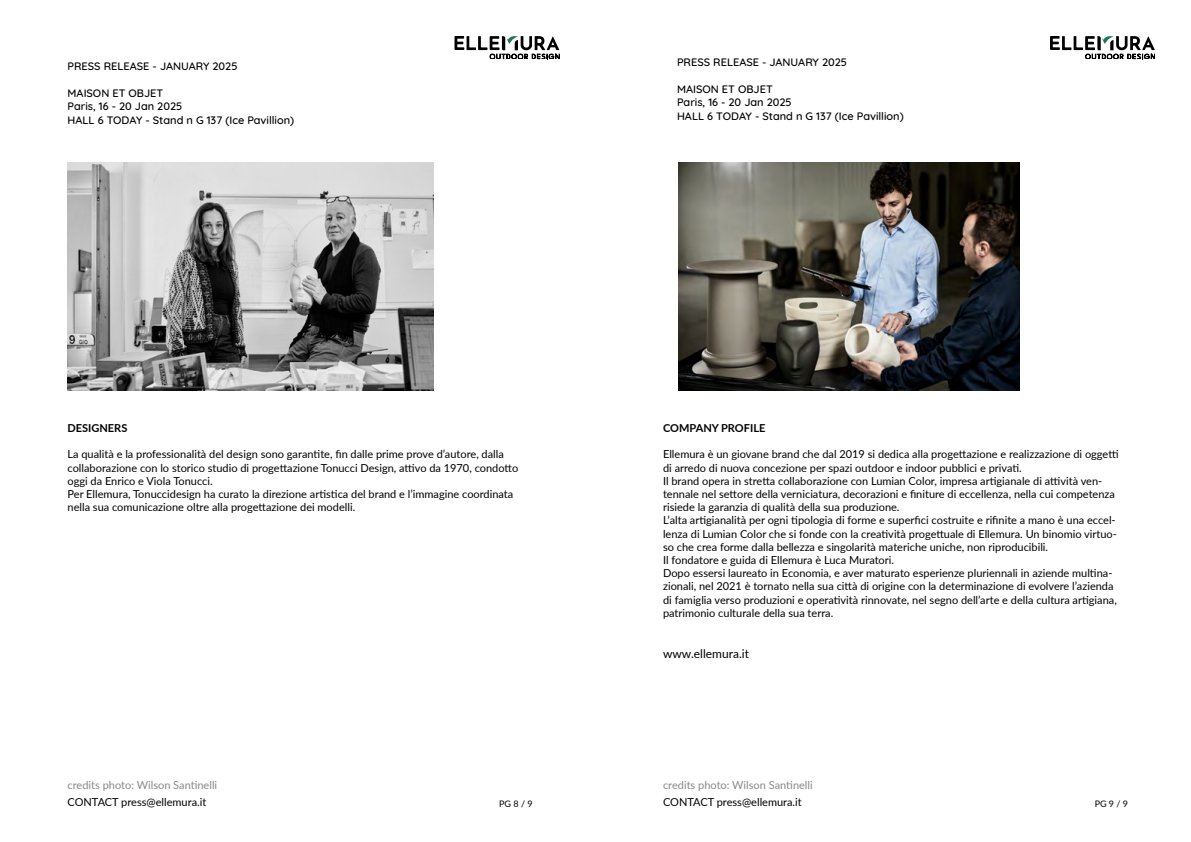
<style>
.page{position:relative;width:1191px;height:842px;background:#fff}
.page>*{position:absolute;margin:0;border:0;box-sizing:border-box;transform-origin:0 0}
.t1{font:12px "Lato";color:#000}
.t2{font:11px/13.2px "Lato";color:#000}
.t3{font:500 11px/13.2px "Quicksand";color:#000}
.t4{font:11px "Lato";color:#87888a}
.t5{font:700 11px "Lato";color:#000}
.t6{font:9px "Lato";color:#000}
</style>
<div class="page">
<img style="left:678px;top:162px;width:341px;height:228px">
<svg style="left:1050px;top:36px;width:105px;height:23px"></svg>
<img style="left:68px;top:162px;width:365px;height:228px">
<svg style="left:454px;top:36px;width:105px;height:23px"></svg>
<p class="t3" style="left:68px;top:59px;width:171px">PRESS RELEASE - JANUARY 2025</p>
<p class="t3" style="left:68px;top:85px;width:116px">MAISON ET OBJET<br>Paris, 16 - 20 Jan 2025</p>
<p class="t3" style="left:68px;top:113px;width:228px">HALL 6 TODAY - Stand n G 137 (Ice Pavillion)</p>
<p class="t3" style="left:677px;top:55px;width:171px">PRESS RELEASE - JANUARY 2025</p>
<p class="t3" style="left:677px;top:81px;width:116px">MAISON ET OBJET<br>Paris, 16 - 20 Jan 2025</p>
<p class="t3" style="left:677px;top:109px;width:228px">HALL 6 TODAY - Stand n G 137 (Ice Pavillion)</p>
<p class="t5" style="left:68px;top:420px;width:61px">DESIGNERS</p>
<p class="t2" style="left:68px;top:447px;width:452px">La qualità e la professionalità del design sono garantite, fin dalle prime prove d’autore, dalla collaborazione con lo storico studio di progettazione Tonucci Design, attivo da 1970, condotto oggi da Enrico e Viola Tonucci.<br>Per Ellemura, Tonuccidesign ha curato la direzione artistica del brand e l’immagine coordinata nella sua comunicazione oltre alla progettazione dei modelli.</p>
<p class="t5" style="left:663px;top:420px;width:104px">COMPANY PROFILE</p>
<p class="t2" style="left:663px;top:447px;width:457px">Ellemura è un giovane brand che dal 2019 si dedica alla progettazione e realizzazione di oggetti di arredo di nuova concezione per spazi outdoor e indoor pubblici e privati.<br>Il brand opera in stretta collaborazione con Lumian Color, impresa artigianale di attività ven&shy;tennale nel settore della verniciatura, decorazioni e finiture di eccellenza, nella cui competenza risiede la garanzia di qualità della sua produzione.<br>L’alta artigianalità per ogni tipologia di forme e superfici costruite e rifinite a mano è una eccel&shy;lenza di Lumian Color che si fonde con la creatività progettuale di Ellemura. Un binomio virtuo&shy;so che crea forme dalla bellezza e singolarità materiche uniche, non riproducibili.<br>Il fondatore e guida di Ellemura è Luca Muratori.<br>Dopo essersi laureato in Economia, e aver maturato esperienze pluriennali in aziende multina&shy;zionali, nel 2021 è tornato nella sua città di origine con la determinazione di evolvere l’azienda di famiglia verso produzioni e operatività rinnovate, nel segno dell’arte e della cultura artigiana, patrimonio culturale della sua terra.</p>
<p class="t1" style="left:663px;top:645px;width:87px">www.ellemura.it</p>
<p class="t4" style="left:68px;top:777px;width:151px">credits photo: Wilson Santinelli</p>
<p class="t4" style="left:663px;top:777px;width:151px">credits photo: Wilson Santinelli</p>
<p class="t2" style="left:68px;top:795px;width:140px">CONTACT press@ellemura.it</p>
<p class="t6" style="left:499px;top:797px;width:35px">PG 8 / 9</p>
<p class="t2" style="left:663px;top:795px;width:140px">CONTACT press@ellemura.it</p>
<p class="t6" style="left:1094px;top:797px;width:35px">PG 9 / 9</p>
</div>
